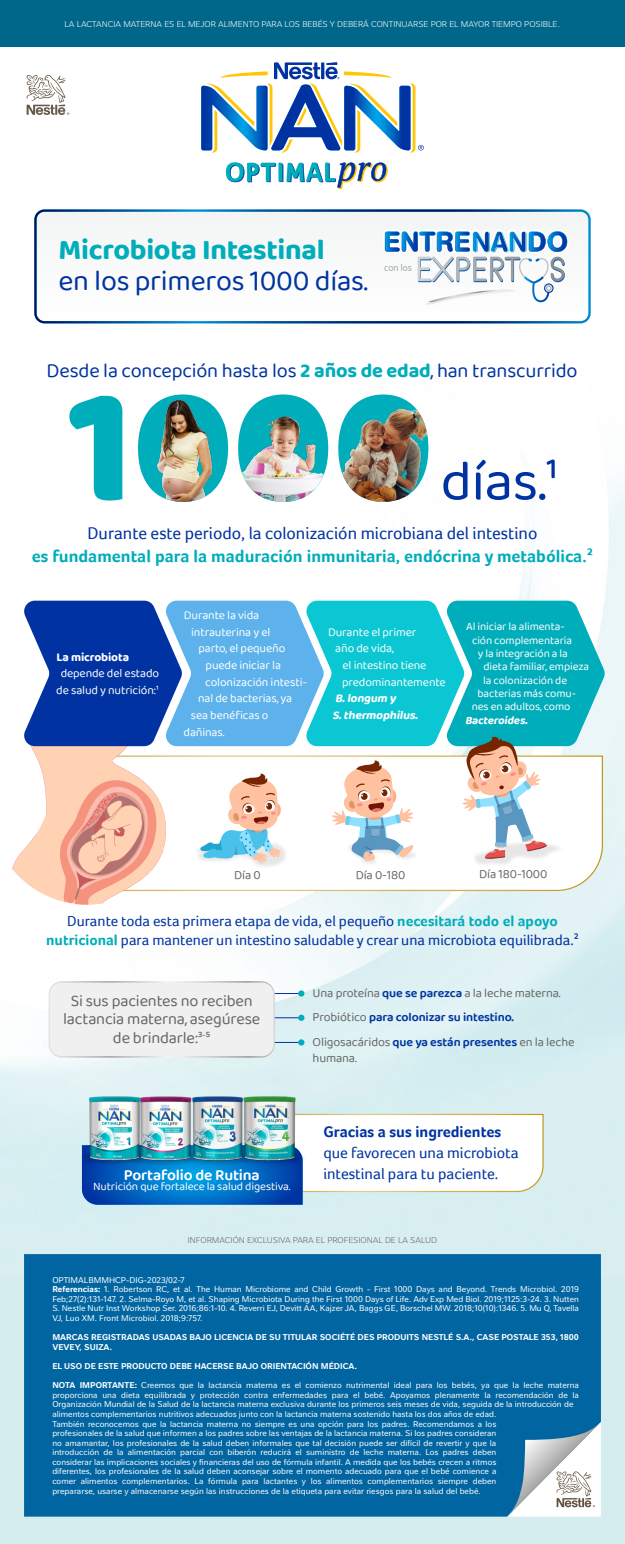
<style>
.page{position:relative;width:625px;height:1544px;background:#fff}
.page>*{position:absolute;margin:0;border:0;box-sizing:border-box;transform-origin:0 0}
.t1{font:57.31px "Baloo Thambi 2";color:#0033a1}
.t2{font:28.88px "Baloo Thambi 2";letter-spacing:-.01em;color:#0033a1}
.t3{font:700 28.88px "Baloo Thambi 2";letter-spacing:-.01em;color:#00adbb}
.t4{font:20px "Baloo Thambi 2";letter-spacing:-.01em;color:#0033a1}
.t5{font:700 17.5px "Foco";color:#00adbb}
.t6{font:17.5px "Foco";color:#0033a1}
.t7{font:16.25px/18.8px "Baloo Thambi 2";letter-spacing:-.01em;color:#666;text-align:center}
.t8{font:15.69px "Foco";color:#0033a1}
.t9{font:700 15.69px "Foco";color:#0033a1}
.t10{font:600 15.69px "Baloo Thambi 2";letter-spacing:-.01em;color:#fff}
.t11{font:15px/18.8px "Foco";color:#0033a1;text-align:center}
.t12{font:12.5px/24.4px "Baloo Thambi 2";letter-spacing:-.01em;color:#666}
.t13{font:12px/16.7px "Baloo Thambi 2";letter-spacing:-.01em;color:#fff}
.t14{font:italic 700 12px/16.7px "Baloo Thambi 2";color:#fff}
.t15{font:700 12px "Baloo Thambi 2";letter-spacing:-.01em;color:#fff}
.t16{font:11.5px "Baloo Thambi 2";letter-spacing:-.01em;color:#fff}
.t17{font:11.31px "Baloo Thambi 2";letter-spacing:-.01em;color:#fff}
.t18{font:italic 700 11.31px "Baloo Thambi 2";color:#fff}
.t19{font:300 9.31px "VAG Rounded Std";color:#a5a9ab}
.t20{font:8.12px/9.6px "Nestle Text";color:#fff}
.t21{font:700 8.12px/9.6px "Nestle Text";color:#fff}
.t22{font:300 8.12px "Nestle Text";color:#fff}
.t23{font:300 8.12px "Nestle Text";color:#676767}
.s1{font-weight:700;color:#00adbb}
.s2{font-weight:600;color:#0033a1}
.s3{font-weight:700}
</style>
<div class="page">
<img style="left:0;top:322px;width:625px;height:955px">
<div style="left:0;top:1278px;width:625px;height:266px;background:#d6edf0"></div>
<svg style="left:226px;top:162px;width:162px;height:27px"></svg>
<svg style="left:201px;top:62px;width:223px;height:91px"></svg>
<svg style="left:37px;top:212px;width:551px;height:108px"></svg>
<div style="left:34px;top:209px;width:557px;height:114px;border:2px solid #fff;border-radius:9px"></div>
<svg style="left:383px;top:229px;width:186px;height:75px"></svg>
<img style="left:404px;top:268px;width:133px;height:58px">
<svg style="left:69px;top:396px;width:53px;height:104px"></svg>
<img style="left:138px;top:394px;width:90px;height:108px">
<img style="left:338px;top:394px;width:90px;height:108px">
<svg style="left:82px;top:1113px;width:462px;height:92px"></svg>
<img style="left:59px;top:1129px;width:101px;height:57px">
<img style="left:160px;top:1166px;width:52px;height:21px">
<img style="left:212px;top:1128px;width:115px;height:59px">
<img style="left:138px;top:1093px;width:43px;height:73px">
<img style="left:86px;top:1093px;width:56px;height:72px">
<img style="left:181px;top:1093px;width:52px;height:73px">
<img style="left:233px;top:1093px;width:73px;height:73px">
<svg style="left:0;top:601px;width:605px;height:304px"></svg>
<svg style="left:275px;top:990px;width:29px;height:6px"></svg>
<svg style="left:275px;top:1017px;width:23px;height:1px"></svg>
<div style="left:298px;top:1014px;width:6px;height:7px;background:#00adbb;border-radius:50%"></div>
<svg style="left:275px;top:1039px;width:29px;height:6px"></svg>
<div style="left:49px;top:982px;width:225px;height:75px;background:#f0f0f0;border-radius:12px"></div>
<div style="left:49px;top:981px;width:226px;height:76px;border:1px solid #fff;border-radius:12px"></div>
<svg style="left:238px;top:394px;width:90px;height:108px"></svg>
<img style="left:241px;top:394px;width:82px;height:108px">
<div style="left:0;top:0;width:625px;height:46px;background:#00678b"></div>
<svg style="left:27px;top:75px;width:42px;height:40px"></svg>
<div style="left:24px;top:1254px;width:577px;height:262px;background:#0065a1"></div>
<svg style="left:507px;top:1422px;width:94px;height:94px;background:#a1bdcd"></svg>
<p class="t22" style="left:65px;top:18px;width:497px">LA LACTANCIA MATERNA ES EL MEJOR ALIMENTO PARA LOS BEBÉS Y DEBERÁ CONTINUARSE POR EL MAYOR TIEMPO POSIBLE.</p>
<h2 class="t3" style="left:59px;top:229px;width:268px">Microbiota Intestinal</h2>
<h2 class="t2" style="left:59px;top:260px;width:311px">en los primeros 1000 días.</h2>
<p class="t19" style="left:384px;top:263px;width:29px">con los</p>
<h3 class="t4" style="left:47px;top:357px;width:533px">Desde la concepción hasta los <span class="s1">2 años de edad</span>, han transcurrido</h3>
<h1 class="t1" style="left:441px;top:441px;width:119px">días.¹</h1>
<h3 class="t6" style="left:88px;top:523px;width:451px">Durante este periodo, la colonización microbiana del intestino</h3>
<h3 class="t5" style="left:32px;top:546px;width:563px">es fundamental para la maduración inmunitaria, endócrina y metabólica.2</h3>
<h3 class="t15" style="left:57px;top:648px;width:74px">La microbiota</h3>
<h3 class="t13" style="left:56px;top:665px;width:104px;text-align:center">depende del estado de salud y nutrición:¹</h3>
<h3 class="t13" style="left:184px;top:607px;width:77px">Durante la vida</h3>
<h3 class="t13" style="left:191px;top:624px;width:81px">intrauterina y el</h3>
<h3 class="t13" style="left:198px;top:640px;width:88px">parto, el pequeño</h3>
<h3 class="t13" style="left:206px;top:657px;width:77px">puede iniciar la</h3>
<h3 class="t13" style="left:205px;top:674px;width:103px">colonización intesti-</h3>
<h3 class="t13" style="left:198px;top:690px;width:96px">nal de bacterias, ya</h3>
<h3 class="t13" style="left:191px;top:707px;width:79px">sea benéficas o</h3>
<h3 class="t13" style="left:184px;top:724px;width:42px">dañinas.</h3>
<h3 class="t13" style="left:335px;top:624px;width:83px;text-indent:-7px">Durante el primer año de vida,</h3>
<h3 class="t13" style="left:342px;top:657px;width:105px">el intestino tiene predominantemente</h3>
<h3 class="t14" style="left:332px;top:690px;width:90px">B.longum y<br>S.thermophilus.</h3>
<h3 class="t17" style="left:466px;top:619px;width:100px">Al iniciar la alimenta-</h3>
<h3 class="t17" style="left:472px;top:632px;width:102px">ción complementaria</h3>
<h3 class="t17" style="left:478px;top:645px;width:92px">y la integración a la</h3>
<h3 class="t17" style="left:484px;top:659px;width:107px">dieta familiar, empieza</h3>
<h3 class="t17" style="left:483px;top:672px;width:85px">la colonización de</h3>
<h3 class="t17" style="left:478px;top:685px;width:100px">bacterias más comu-</h3>
<h3 class="t17" style="left:472px;top:699px;width:100px">nes en adultos, como</h3>
<h3 class="t18" style="left:465px;top:712px;width:67px">Bacteroides.</h3>
<h3 class="t12" style="left:234px;top:863px;width:28px">Día 0</h3>
<h3 class="t12" style="left:356px;top:863px;width:51px">Día 0-180</h3>
<h3 class="t12" style="left:479px;top:862px;width:70px">Día 180-1000</h3>
<h3 class="t11" style="left:46px;top:911px;width:534px">Durante toda esta primera etapa de vida, el pequeño <span class="s1">necesitará todo el apoyo nutricional</span> para mantener un intestino saludable y crear una microbiota equilibrada.2</h3>
<h3 class="t7" style="left:63px;top:991px;width:199px">Si sus pacientes no reciben lactancia materna, asegúrese de brindarle:³<sup>-</sup>⁵</h3>
<h3 class="t12" style="left:313px;top:981px;width:263px">Una proteína <span class="s2">que se parezca</span> a la leche materna.<br>Probiótico <span class="s2">para colonizar su intestino.<br></span>Oligosacáridos <span class="s2">que ya están presentes</span> en la leche</h3>
<h3 class="t12" style="left:313px;top:1046px;width:46px">humana.</h3>
<h3 class="t9" style="left:323px;top:1122px;width:179px">Gracias a sus ingredientes</h3>
<h3 class="t8" style="left:323px;top:1144px;width:197px">que favorecen una microbiota</h3>
<h3 class="t10" style="left:124px;top:1163px;width:137px">Portafolio de Rutina</h3>
<h3 class="t8" style="left:323px;top:1164px;width:177px">intestinal para tu paciente.</h3>
<h3 class="t16" style="left:93px;top:1179px;width:199px">Nutrición que fortalece la salud digestiva.</h3>
<p class="t23" style="left:188px;top:1234px;width:251px">INFORMACIÓN EXCLUSIVA PARA EL PROFESIONAL DE LA SALUD</p>
<p class="t20" style="left:52px;top:1274px;width:528px">OPTIMALBMMHCP-DIG-2023/02-7<br><span class="s3">Referencias:</span> 1. Robertson RC, et al. The Human Microbiome and Child Growth - First 1000 Days and Beyond. Trends Microbiol. 2019<br>Feb;27(2):131-147. 2. Selma-Royo M, et al. Shaping Microbiota During the First 1000 Days of Life. Adv Exp Med Biol. 2019;1125:3-24. 3. Nutten S. Nestle Nutr Inst Workshop Ser. 2016;86:1-10. 4. Reverri EJ, Devitt AA, Kajzer JA, Baggs GE, Borschel MW. 2018;10(10):1346. 5. Mu Q, Tavella VJ, Luo XM. Front Microbiol. 2018;9:757.</p>
<p class="t21" style="left:52px;top:1332px;width:528px">MARCAS REGISTRADAS USADAS BAJO LICENCIA DE SU TITULAR SOCIÉTÉ DES PRODUITS NESTLÉ S.A., CASE POSTALE 353, 1800<br>VEVEY, SUIZA.</p>
<p class="t21" style="left:52px;top:1360px;width:306px">EL USO DE ESTE PRODUCTO DEBE HACERSE BAJO ORIENTACIÓN MÉDICA.</p>
<p class="t20" style="left:52px;top:1380px;width:528px"><span class="s3">NOTA IMPORTANTE:</span> Creemos que la lactancia materna es el comienzo nutrimental ideal para los bebés, ya que la leche materna proporciona una dieta equilibrada y protección contra enfermedades para el bebé. Apoyamos plenamente la recomendación de la Organización Mundial de la Salud de la lactancia materna exclusiva durante los primeros seis meses de vida, seguida de la introducción de alimentos complementarios nutritivos adecuados junto con la lactancia materna sostenido hasta los dos años de edad.<br>También reconocemos que la lactancia materna no siempre es una opción para los padres. Recomendamos a los<br>profesionales de la salud que informen a los padres sobre las ventajas de la lactancia materna. Si los padres consideran<br>no amamantar, los profesionales de la salud deben informales que tal decisión puede ser difícil de revertir y que la<br>introducción de la alimentación parcial con biberón reducirá el suministro de leche materna. Los padres deben<br>considerar las implicaciones sociales y financieras del uso de fórmula infantil. A medida que los bebés crecen a ritmos<br>diferentes, los profesionales de la salud deben aconsejar sobre el momento adecuado para que el bebé comience a<br>comer alimentos complementarios. La fórmula para lactantes y los alimentos complementarios siempre deben<br>prepararse, usarse y almacenarse según las instrucciones de la etiqueta para evitar riesgos para la salud del bebé.</p>
</div>
